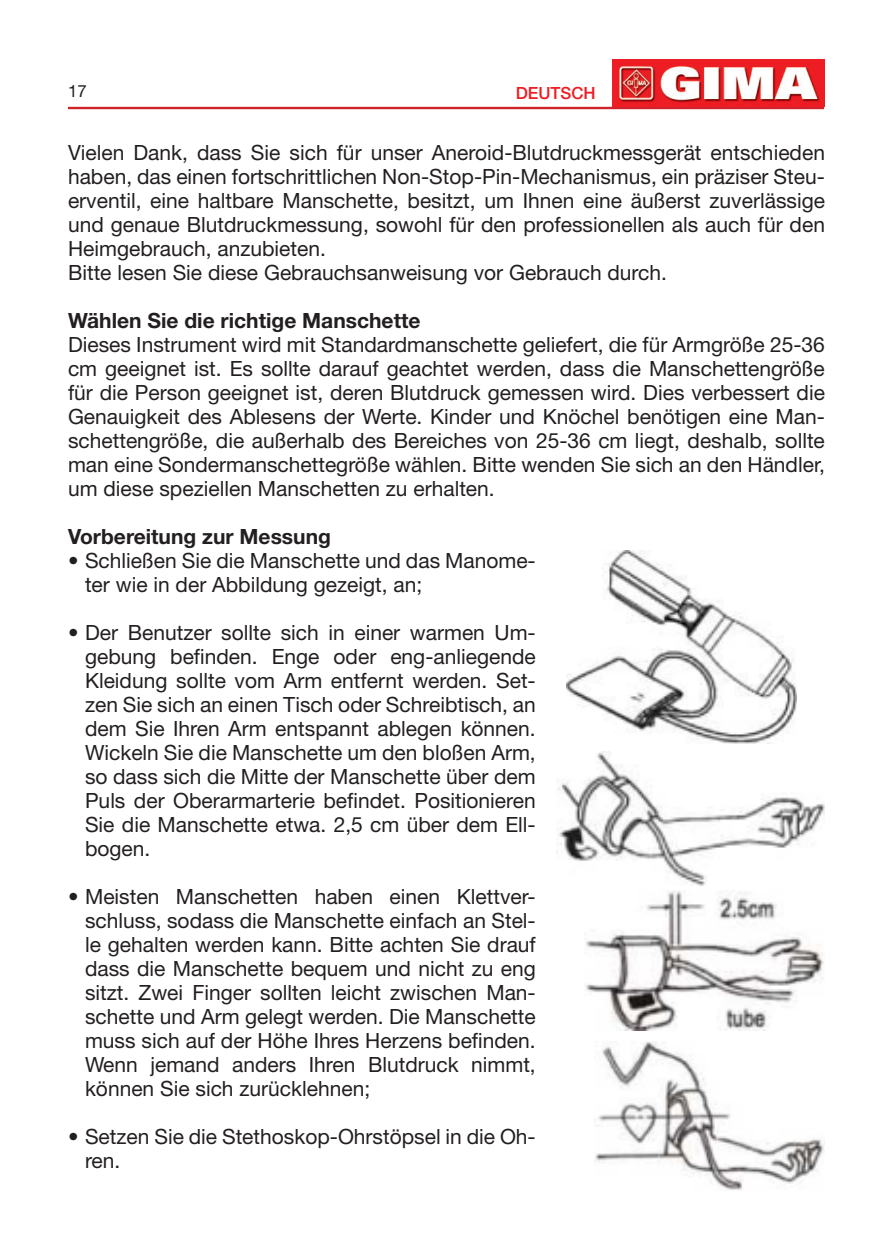
<style>
.page{position:relative;width:893px;height:1259px;background:#fff}
.page>*{position:absolute;margin:0;border:0;box-sizing:border-box;transform-origin:0 0}
.t1{font:21px/24px "Helvetica Neue LT Std";color:#231f20;text-align:justify}
.t2{font:700 21px "Helvetica Neue LT Std";color:#231f20}
.t3{font:500 16.8px "Helvetica Neue LT Std";color:#ee1d23}
.t4{font:16.8px "Helvetica Neue LT Std";color:#231f20}
</style>
<div class="page">
<hr style="left:68px;top:107px;width:756px;height:2px;background:#d1232a">
<img style="left:612px;top:60px;width:212px;height:47px">
<img style="left:566px;top:551px;width:231px;height:192px">
<img style="left:556px;top:751px;width:269px;height:135px">
<img style="left:585px;top:890px;width:239px;height:141px">
<img style="left:594px;top:1041px;width:231px;height:149px">
<p class="t4" style="left:68px;top:81px;width:20px">17</p>
<p class="t3" style="left:516px;top:83px;width:81px">DEUTSCH</p>
<p class="t1" style="left:68px;top:140px;width:758px">Vielen Dank, dass Sie sich für unser Aneroid-Blutdruckmessgerät entschieden haben, das einen fortschrittlichen Non-Stop-Pin-Mechanismus, ein präziser Steu&shy;erventil, eine haltbare Manschette, besitzt, um Ihnen eine äußerst zuverlässige und genaue Blutdruckmessung, sowohl für den professionellen als auch für den Heimgebrauch, anzubieten.</p>
<p class="t1" style="left:68px;top:260px;width:600px">Bitte lesen Sie diese Gebrauchsanweisung vor Gebrauch durch.</p>
<p class="t2" style="left:68px;top:307px;width:354px">Wählen Sie die richtige Manschette</p>
<p class="t1" style="left:68px;top:332px;width:758px">Dieses Instrument wird mit Standardmanschette geliefert, die für Armgröße 25-36 cm geeignet ist. Es sollte darauf geachtet werden, dass die Manschettengröße für die Person geeignet ist, deren Blutdruck gemessen wird. Dies verbessert die Genauigkeit des Ablesens der Werte. Kinder und Knöchel benötigen eine Man&shy;schettengröße, die außerhalb des Bereiches von 25-36 cm liegt, deshalb, sollte man eine Sondermanschettegröße wählen. Bitte wenden Sie sich an den Händler, um diese speziellen Manschetten zu erhalten.</p>
<p class="t2" style="left:68px;top:523px;width:264px">Vorbereitung zur Messung</p>
<p class="t1" style="left:85px;top:548px;width:452px;text-indent:-17px">• Schließen Sie die Manschette und das Manome&shy;ter wie in der Abbildung gezeigt, an;</p>
<p class="t1" style="left:85px;top:620px;width:452px;text-indent:-17px">• Der Benutzer sollte sich in einer warmen Um&shy;gebung befinden. Enge oder eng-anliegende Kleidung sollte vom Arm entfernt werden. Set&shy;zen Sie sich an einen Tisch oder Schreibtisch, an dem Sie Ihren Arm entspannt ablegen können.<br>Wickeln Sie die Manschette um den bloßen Arm, so dass sich die Mitte der Manschette über dem Puls der Oberarmarterie befindet. Positionieren Sie die Manschette etwa. 2,5 cm über dem Ell&shy;bogen.</p>
<p class="t1" style="left:85px;top:884px;width:452px;text-indent:-17px">• Meisten Manschetten haben einen Klettver&shy;schluss, sodass die Manschette einfach an Stel&shy;le gehalten werden kann. Bitte achten Sie drauf dass die Manschette bequem und nicht zu eng sitzt. Zwei Finger sollten leicht zwischen Man&shy;schette und Arm gelegt werden. Die Manschette muss sich auf der Höhe Ihres Herzens befinden.<br>Wenn jemand anders Ihren Blutdruck nimmt, können Sie sich zurücklehnen;</p>
<p class="t1" style="left:85px;top:1124px;width:452px;text-indent:-17px">• Setzen Sie die Stethoskop-Ohrstöpsel in die Oh&shy;ren.</p>
</div>
